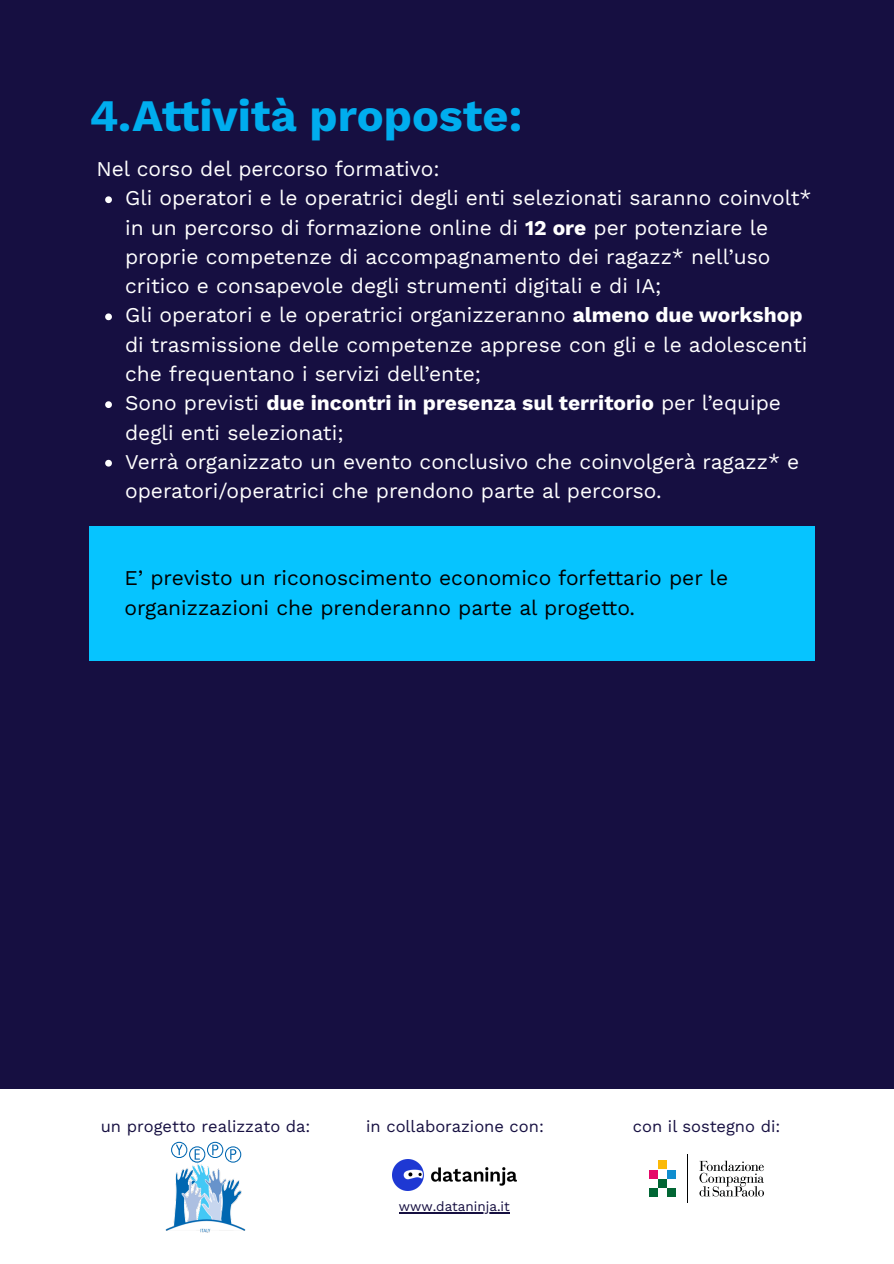
<style>
.page{position:relative;width:894px;height:1264px;background:#fff}
.page>*{position:absolute;margin:0;border:0;box-sizing:border-box;transform-origin:0 0}
.t1{font:700 45px "Work Sans";color:#00adee}
.t2{font:21px/29.2px "Work Sans";color:#fff}
.t3{font:21px/29.2px "Work Sans";color:#000}
.t4{font:16.5px "Work Sans";color:#160f41}
.t5{font:13.5px "Work Sans";color:#160f41}
.s1{font-weight:700}
</style>
<div class="page">
<div style="left:0;top:0;width:893px;height:1263px;background:#160f41"></div>
<div style="left:89px;top:526px;width:725px;height:134px;background:#06c4ff"></div>
<svg style="left:105px;top:196px;width:7px;height:7px"></svg>
<svg style="left:105px;top:313px;width:7px;height:7px"></svg>
<svg style="left:105px;top:401px;width:7px;height:7px"></svg>
<svg style="left:105px;top:460px;width:7px;height:6px"></svg>
<div style="left:0;top:1089px;width:893px;height:174px;background:#fff"></div>
<img style="left:392px;top:1159px;width:124px;height:31px">
<svg style="left:171px;top:1141px;width:16px;height:17px"></svg>
<svg style="left:189px;top:1146px;width:16px;height:16px"></svg>
<svg style="left:207px;top:1141px;width:16px;height:17px"></svg>
<img style="left:165px;top:1163px;width:80px;height:69px">
<svg style="left:225px;top:1146px;width:16px;height:16px"></svg>
<hr style="left:687px;top:1154px;width:1px;height:48px;background:#010202">
<svg style="left:699px;top:1160px;width:64px;height:36px"></svg>
<div style="left:658px;top:1179px;width:8px;height:8px;background:#016634"></div>
<div style="left:658px;top:1160px;width:8px;height:8px;background:#fbb907"></div>
<div style="left:649px;top:1169px;width:8px;height:9px;background:#e50868"></div>
<div style="left:649px;top:1188px;width:8px;height:8px;background:#016634"></div>
<div style="left:667px;top:1169px;width:8px;height:9px;background:#108ecf"></div>
<div style="left:667px;top:1188px;width:8px;height:8px;background:#016634"></div>
<hr style="left:398px;top:1212px;width:38px;height:1px;background:#160f41">
<hr style="left:436px;top:1212px;width:73px;height:1px;background:#160f41">
<h1 class="t1" style="left:89px;top:89px;width:434px">4.Attività proposte:</h1>
<p class="t2" style="left:125px;top:154px;width:687px;text-indent:-29px">Nel corso del percorso formativo:<br>Gli operatori e le operatrici degli enti selezionati saranno coinvolt* in un percorso di formazione online di <span class="s1">12 ore</span> per potenziare le proprie competenze di accompagnamento dei ragazz* nell’uso critico e consapevole degli strumenti digitali e di IA;<br>Gli operatori e le operatrici organizzeranno <span class="s1">almeno due workshop </span>di trasmissione delle competenze apprese con gli e le adolescenti che frequentano i servizi dell’ente;<br>Sono previsti <span class="s1">due incontri in presenza sul territorio</span> per l’equipe degli enti selezionati;<br>Verrà organizzato un evento conclusivo che coinvolgerà ragazz* e operatori/operatrici che prendono parte al percorso.</p>
<p class="t3" style="left:124px;top:563px;width:605px">E’ previsto un riconoscimento economico forfettario per le organizzazioni che prenderanno parte al progetto.</p>
<p class="t4" style="left:101px;top:1116px;width:211px">un progetto realizzato da:</p>
<p class="t4" style="left:366px;top:1116px;width:179px">in collaborazione con:</p>
<p class="t4" style="left:632px;top:1116px;width:149px">con il sostegno di:</p>
<p class="t5" style="left:398px;top:1198px;width:113px">www.dataninja.it</p>
</div>
